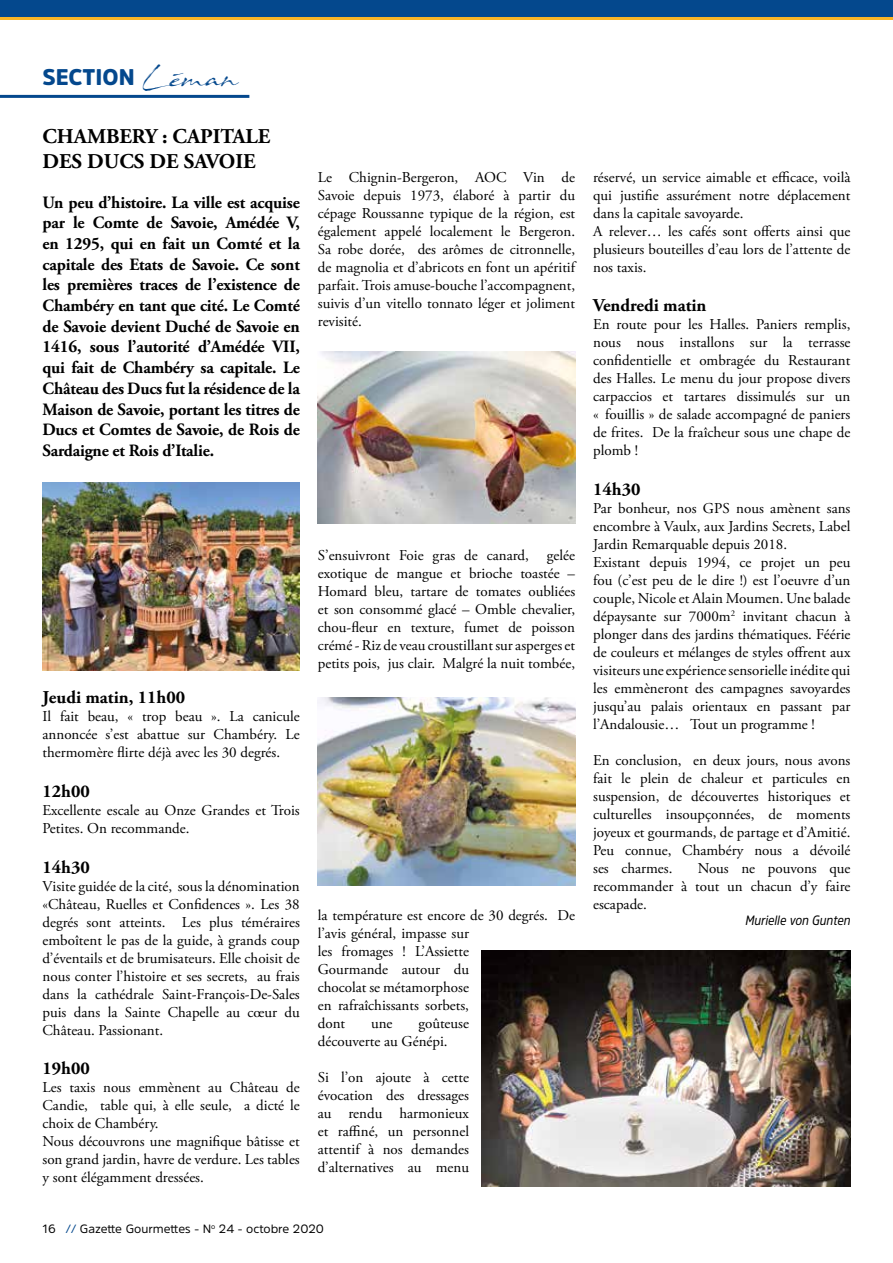
<style>
.page{position:relative;width:893px;height:1263px;background:#fff}
.page>*{position:absolute;margin:0;border:0;box-sizing:border-box;transform-origin:0 0}
.t1{font:900 22.5px "Amsi Pro";color:#04488d}
.t2{font:700 21px/25.2px "Adobe Garamond Pro";color:#000}
.t3{font:700 18px "Adobe Garamond Pro";color:#000}
.t4{font:700 17.25px/20.7px "Adobe Garamond Pro";letter-spacing:-.01em;color:#000;text-align:justify}
.t5{font:15px/18px "Adobe Garamond Pro";color:#000;text-align:justify}
.t6{font:italic 13.5px "Amsi Pro Narw";color:#000}
.t7{font:12px "Amsi Pro";color:#000}
.s1{font-family:"Sand Dunes";font-weight:400;font-size:27px}
.s2{color:#04488d}
</style>
<div class="page">
<div style="left:0;top:0;width:893px;height:19px;background:#04488d"></div>
<hr style="left:0;top:17px;width:893px;height:3px;background:#fab526">
<hr style="left:0;top:95px;width:249px;height:3px;background:#04488d">
<img style="left:482px;top:950px;width:368px;height:236px">
<img style="left:318px;top:697px;width:257px;height:188px">
<img style="left:43px;top:483px;width:257px;height:188px">
<img style="left:318px;top:352px;width:257px;height:171px">
<h1 class="t1" style="left:43px;top:62px;width:197px">SECTION <span class="s1">Léman</span></h1>
<h2 class="t2" style="left:43px;top:124px;width:229px">CHAMBERY : CAPITALE<br>DES DUCS DE SAVOIE</h2>
<p class="t4" style="left:43px;top:192px;width:259px">Un peu d’histoire. La ville est acquise par le Comte de Savoie, Amédée V, en 1295, qui en fait un Comté et la capitale des Etats de Savoie. Ce sont les premières traces de l’existence de Chambéry en tant que cité. Le Comté de Savoie devient Duché de Savoie en 1416, sous l’autorité d’Amédée VII, qui fait de Chambéry sa capitale. Le Château des Ducs fut la résidence de la Maison de Savoie, portant les titres de Ducs et Comtes de Savoie, de Rois de Sardaigne et Rois d’Italie.</p>
<p class="t5" style="left:318px;top:168px;width:259px">Le Chignin-Bergeron, AOC Vin de Savoie depuis 1973, élaboré à partir du cépage Roussanne typique de la région, est également appelé localement le Bergeron.<br>Sa robe dorée, des arômes de citronnelle, de magnolia et d’abricots en font un apéritif parfait. Trois amuse-bouche l’accompagnent, suivis d’un vitello tonnato léger et joliment revisité.</p>
<p class="t3" style="left:43px;top:687px;width:144px">Jeudi matin, 11h00</p>
<p class="t5" style="left:43px;top:708px;width:259px">Il fait beau, « trop beau ». La canicule annoncée s’est abattue sur Chambéry. Le thermomère flirte déjà avec les 30 degrés.</p>
<p class="t3" style="left:43px;top:781px;width:49px">12h00</p>
<p class="t5" style="left:43px;top:802px;width:259px">Excellente escale au Onze Grandes et Trois<br>Petites. On recommande.</p>
<p class="t3" style="left:43px;top:856px;width:49px">14h30</p>
<p class="t5" style="left:43px;top:877px;width:259px">Visite guidée de la cité, sous la dénomination «Château, Ruelles et Confidences ». Les 38 degrés sont atteints. Les plus téméraires emboîtent le pas de la guide, à grands coup d’éventails et de brumisateurs. Elle choisit de nous conter l’histoire et ses secrets, au frais dans la cathédrale Saint-François-De-Sales puis dans la Sainte Chapelle au cœur du Château. Passionant.</p>
<p class="t3" style="left:43px;top:1058px;width:49px">19h00</p>
<p class="t5" style="left:43px;top:1079px;width:259px;text-align:left">Les taxis nous emmènent au Château de Candie, table qui, à elle seule, a dicté le choix de Chambéry.<br>Nous découvrons une magnifique bâtisse et son grand jardin, havre de verdure. Les tables y sont élégamment dressées.</p>
<p class="t5" style="left:318px;top:546px;width:259px">S’ensuivront Foie gras de canard, gelée exotique de mangue et brioche toastée – Homard bleu, tartare de tomates oubliées et son consommé glacé – Omble chevalier, chou-fleur en texture, fumet de poisson crémé - Riz de veau croustillant sur asperges et petits pois, jus clair. Malgré la nuit tombée,</p>
<p class="t5" style="left:318px;top:906px;width:259px;text-align:left">la température est encore de 30 degrés. De l’avis général, impasse sur<br>les fromages ! L’Assiette<br>Gourmande autour du<br>chocolat se métamorphose<br>en rafraîchissants sorbets,<br>dont</p>
<p class="t5" style="left:318px;top:1014px;width:153px;text-indent:101px">goûteuse découverte au Génépi.</p>
<p class="t5" style="left:318px;top:1068px;width:153px">Si l’on ajoute à cette évocation des dressages au rendu harmonieux et raffiné, un personnel attentif à nos demandes d’alternatives au menu</p>
<p class="t5" style="left:371px;top:1014px;width:23px">une</p>
<p class="t7" style="left:43px;top:1220px;width:15px">16</p>
<p class="t7" style="left:66px;top:1220px;width:260px"><span class="s2">//</span> Gazette Gourmettes - N<sup>o</sup> 24 - octobre 2020</p>
<p class="t5" style="left:593px;top:168px;width:259px;text-align:left">réservé, un service aimable et efficace, voilà qui justifie assurément notre déplacement dans la capitale savoyarde.<br>A relever… les cafés sont offerts ainsi que plusieurs bouteilles d’eau lors de l’attente de nos taxis.</p>
<p class="t3" style="left:593px;top:295px;width:115px">Vendredi matin</p>
<p class="t5" style="left:593px;top:316px;width:259px">En route pour les Halles. Paniers remplis, nous nous installons sur la terrasse confidentielle et ombragée du Restaurant des Halles. Le menu du jour propose divers carpaccios et tartares dissimulés sur un « fouillis » de salade accompagné de paniers de frites. De la fraîcheur sous une chape de plomb !</p>
<p class="t3" style="left:593px;top:479px;width:49px">14h30</p>
<p class="t5" style="left:593px;top:500px;width:259px;text-align:left">Par bonheur, nos GPS nous amènent sans encombre à Vaulx, aux Jardins Secrets, Label Jardin Remarquable depuis 2018.<br>Existant depuis 1994, ce projet un peu fou (c’est peu de le dire !) est l’oeuvre d’un couple, Nicole et Alain Moumen. Une balade dépaysante sur 7000m<sup>2</sup> invitant chacun à plonger dans des jardins thématiques. Féérie de couleurs et mélanges de styles offrent aux visiteurs une expérience sensorielle inédite qui les emmèneront des campagnes savoyardes jusqu’au palais orientaux en passant par l’Andalousie… Tout un programme !</p>
<p class="t5" style="left:593px;top:752px;width:259px">En conclusion, en deux jours, nous avons fait le plein de chaleur et particules en suspension, de découvertes historiques et culturelles insoupçonnées, de moments joyeux et gourmands, de partage et d’Amitié.<br>Peu connue, Chambéry nous a dévoilé ses charmes.</p>
<p class="t5" style="left:593px;top:860px;width:259px;text-indent:105px">Nous ne pouvons que recommander à tout un chacun d’y faire escapade.</p>
<p class="t6" style="left:745px;top:911px;width:107px">Murielle von Gunten</p>
</div>
